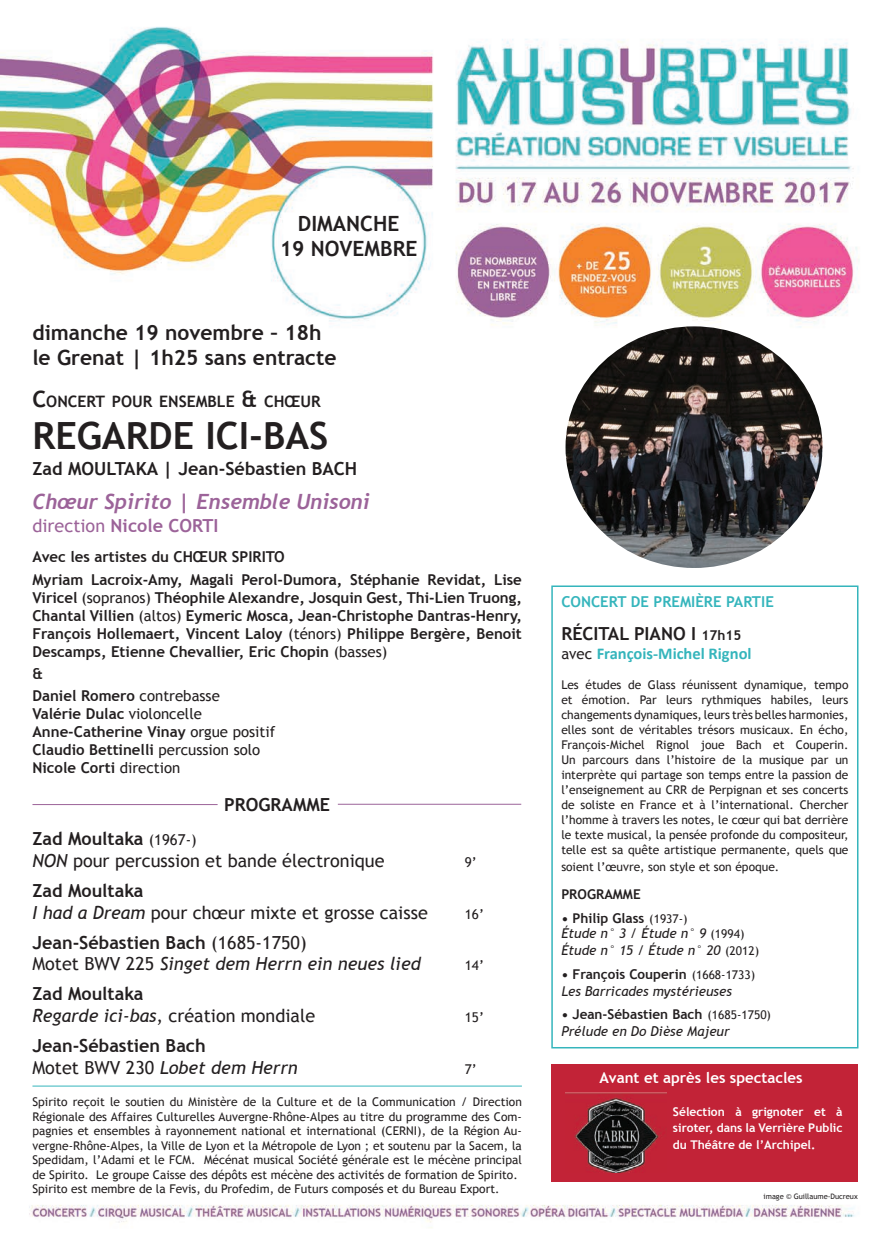
<style>
.page{position:relative;width:885px;height:1258px;background:#fff}
.page>*{position:absolute;margin:0;border:0;box-sizing:border-box;transform-origin:0 0}
.t1{font:700 37.5px "Trebuchet MS";color:#231f20}
.t2{font:700 21px/25.2px "Trebuchet MS";color:#231f20;text-align:center}
.t3{font:italic 700 21px "Trebuchet";color:#9c6399}
.t4{font:18px/21.6px "Trebuchet MS";color:#231f20}
.t5{font:700 18px/21.6px "Trebuchet MS";color:#231f20}
.t6{font:italic 18px/21.6px "Trebuchet MS";color:#231f20}
.t7{font:700 18px "Trebuchet MS";color:#9c6399}
.t8{font:700 16.5px "Calibri";color:#35b5bc}
.t9{font:700 15.75px "Trebuchet MS";color:#231f20}
.t10{font:700 15px/18px "Trebuchet MS";color:#231f20}
.t11{font:700 15px "Trebuchet MS";color:#fff}
.t12{font:700 15px "Trebuchet MS";color:#35b5bc}
.t13{font:italic 13.5px/17.2px "Trebuchet MS";color:#231f20}
.t14{font:700 13.5px "Trebuchet MS";color:#231f20}
.t15{font:13.5px "Trebuchet MS";color:#231f20}
.t16{font:12px/15px "Trebuchet MS";color:#231f20;text-align:justify}
.t17{font:700 12px/16.5px "Trebuchet MS";color:#fff;text-align:justify}
.t18{font:7.5px "Trebuchet MS";color:#231f20}
.s1{font-size:22.5px}
.s2{font-weight:400}
.s3{font-weight:700}
.s4{font-size:15px}
.s5{font-style:italic}
.s6{font-weight:700;font-style:normal}
.s7{font-style:normal}
.s8{font-weight:400;font-style:italic}
.s9{font-size:18px}
.s10{font-family:"Trebuchet MS";font-weight:400;font-size:15px;color:#231f20}
.s11{font-style:normal;font-size:12px}
</style>
<div class="page">
<img style="left:0;top:27px;width:859px;height:1201px">
<div style="left:551px;top:585px;width:307px;height:463px;border:2px solid #35b5bc"></div>
<img style="left:565px;top:326px;width:257px;height:242px">
<div style="left:551px;top:1064px;width:306px;height:118px;background:#c22337"></div>
<img style="left:565px;top:1092px;width:101px;height:80px">
<hr style="left:32px;top:804px;width:185px;height:1px;background:#9c6399">
<hr style="left:338px;top:804px;width:183px;height:1px;background:#9c6399">
<hr style="left:32px;top:1085px;width:489px;height:1px;background:#35b5bc">
<h2 class="t2" style="left:280px;top:211px;width:139px">DIMANCHE<br>19 NOVEMBRE</h2>
<h2 class="t2" style="left:32px;top:320px;width:305px;text-align:left">dimanche 19 novembre – 18h le Grenat | 1h25 sans entracte</h2>
<h3 class="t9" style="left:32px;top:391px;width:289px"><span class="s1">C</span>ONCERT POUR ENSEMBLE <span class="s1">&amp;</span> CHŒUR</h3>
<h1 class="t1" style="left:32px;top:412px;width:297px">REGARDE ICI-BAS</h1>
<h3 class="t5" style="left:32px;top:458px;width:326px">Zad MOULTAKA | Jean-Sébastien BACH</h3>
<h2 class="t3" style="left:32px;top:488px;width:338px">Chœur Spirito | Ensemble Unisoni</h2>
<h3 class="t7" style="left:32px;top:515px;width:187px"><span class="s2">direction</span> Nicole CORTI</h3>
<p class="t10" style="left:32px;top:546px;width:490px;line-height:22.2px">Avec les artistes du Chœur Spirito<br>Myriam Lacroix-Amy, Magali Perol-Dumora, Stéphanie Revidat, Lise</p>
<p class="t10" style="left:32px;top:588px;width:490px;text-align:justify">Viricel <span class="s2">(sopranos)</span> Théophile Alexandre, Josquin Gest, Thi-Lien Truong, Chantal Villien <span class="s2">(altos)</span> Eymeric Mosca, Jean-Christophe Dantras-Henry, François Hollemaert, Vincent Laloy <span class="s2">(ténors)</span> Philippe Bergère, Benoit Descamps, Etienne Chevallier, Eric Chopin <span class="s2">(basses)</span></p>
<p class="t10" style="left:32px;top:662px;width:189px;line-height:22px">&amp;<br>Daniel Romero <span class="s2">contrebasse</span></p>
<p class="t10" style="left:32px;top:704px;width:244px">Valérie Dulac <span class="s2">violoncelle<br></span>Anne-Catherine Vinay <span class="s2">orgue positif<br></span>Claudio Bettinelli <span class="s2">percussion solo<br></span>Nicole Corti <span class="s2">direction</span></p>
<h3 class="t5" style="left:224px;top:793px;width:107px">PROGRAMME</h3>
<h3 class="t4" style="left:32px;top:828px;width:353px"><span class="s3">Zad Moultaka</span> <span class="s4">(1967-)<br></span><span class="s5">NON</span> pour percussion et bande électronique</h3>
<p class="t15" style="left:464px;top:854px;width:14px">9’</p>
<h3 class="t4" style="left:32px;top:880px;width:397px"><span class="s3">Zad Moultaka<br></span><span class="s5">I had a Dream</span> pour chœur mixte et grosse caisse</h3>
<h3 class="t6" style="left:32px;top:931px;width:389px"><span class="s6">Jean-Sébastien Bach</span> <span class="s7">(1685-1750)<br>Motet BWV 225</span> Singet dem Herrn ein neues lied</h3>
<h3 class="t4" style="left:32px;top:983px;width:284px"><span class="s3">Zad Moultaka<br></span><span class="s5">Regarde ici-bas</span>, création mondiale</h3>
<h3 class="t5" style="left:32px;top:1035px;width:266px">Jean-Sébastien Bach<br><span class="s2">Motet BWV 230</span> <span class="s8">Lobet dem Herrn</span></h3>
<p class="t15" style="left:464px;top:905px;width:21px">16’</p>
<p class="t15" style="left:464px;top:957px;width:21px">14’</p>
<p class="t15" style="left:464px;top:1009px;width:21px">15’</p>
<p class="t15" style="left:464px;top:1061px;width:14px">7’</p>
<p class="t16" style="left:32px;top:1095px;width:490px;line-height:14.4px;text-align:left">Spirito reçoit le soutien du Ministère de la Culture et de la Communication / Direction Régionale des Affaires Culturelles Auvergne-Rhône-Alpes au titre du programme des Com&shy;pagnies et ensembles à rayonnement national et international (CERNI), de la Région Au&shy;vergne-Rhône-Alpes, la Ville de Lyon et la Métropole de Lyon ; et soutenu par la Sacem, la Spedidam, l’Adami et le FCM. Mécénat musical Société générale est le mécène principal de Spirito. Le groupe Caisse des dépôts est mécène des activités de formation de Spirito.<br>Spirito est membre de la Fevis, du Profedim, de Futurs composés et du Bureau Export.</p>
<p class="t12" style="left:561px;top:592px;width:214px">CONCERT DE PREMIèRE PARTIE</p>
<h3 class="t5" style="left:561px;top:622px;width:32px">récital</h3>
<h3 class="t5" style="left:633px;top:622px;width:22px">piano</h3>
<p class="t14" style="left:691px;top:626px;width:52px"><span class="s9">I</span> 17h15</p>
<h3 class="t8" style="left:561px;top:643px;width:192px"><span class="s10">avec</span> François-Michel Rignol</h3>
<p class="t16" style="left:561px;top:677px;width:288px">Les études de Glass réunissent dynamique, tempo et émotion. Par leurs rythmiques habiles, leurs changements dynamiques, leurs très belles harmonies, elles sont de véritables trésors musicaux. En écho, François-Michel Rignol joue Bach et Couperin.<br>Un parcours dans l’histoire de la musique par un interprète qui partage son temps entre la passion de l’enseignement au CRR de Perpignan et ses concerts de soliste en France et à l’international. Chercher l’homme à travers les notes, le cœur qui bat derrière le texte musical, la pensée profonde du compositeur, telle est sa quête artistique permanente, quels que</p>
<p class="t16" style="left:561px;top:859px;width:219px">soient l’œuvre, son style et son époque.</p>
<p class="t14" style="left:561px;top:886px;width:81px">PROGRAMME</p>
<p class="t13" style="left:561px;top:910px;width:184px;line-height:15.5px"><span class="s6">• Philip Glass</span> <span class="s11">(1937-)<br></span>Étude n° 3 / Étude n° 9 <span class="s11">(1994)</span></p>
<p class="t13" style="left:561px;top:942px;width:199px">Étude n° 15 / Étude n° 20 <span class="s11">(2012)</span></p>
<p class="t13" style="left:561px;top:965px;width:195px"><span class="s6">• François Couperin</span> <span class="s11">(1668-1733)<br></span>Les Barricades mystérieuses</p>
<p class="t13" style="left:561px;top:1005px;width:211px"><span class="s6">• Jean-Sébastien Bach</span> <span class="s11">(1685-1750)<br></span>Prélude en Do Dièse Majeur</p>
<p class="t11" style="left:599px;top:1068px;width:204px">Avant et après les spectacles</p>
<p class="t17" style="left:672px;top:1103px;width:171px">Sélection à grignoter et à siroter, dans la Verrière Public du Théâtre de l’Archipel.</p>
<p class="t18" style="left:763px;top:1192px;width:96px">image © Guillaume-Ducreux</p>
</div>
